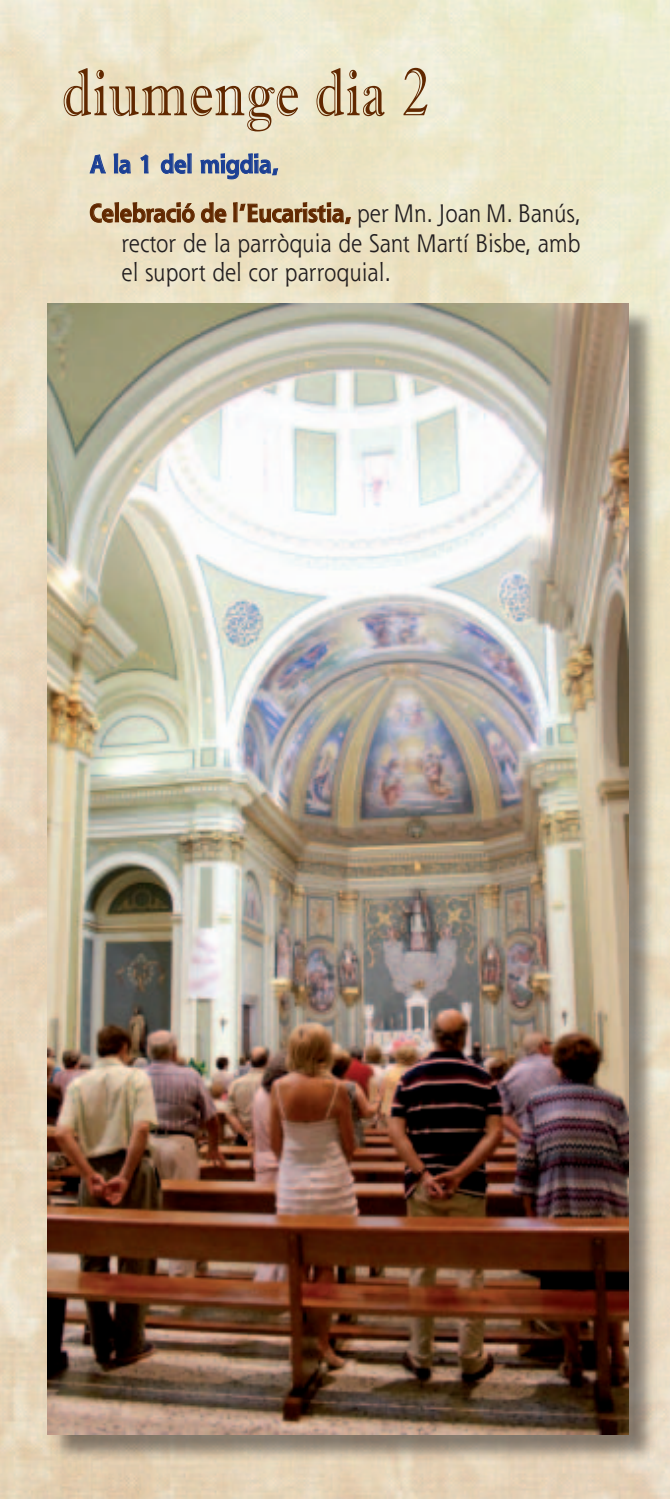
<style>
.page{position:relative;width:670px;height:1499px;background:#fff}
.page>*{position:absolute;margin:0;border:0;box-sizing:border-box;transform-origin:0 0}
.t1{font:67.5px "Imprint MT Shadow";letter-spacing:.02em;color:#612800;scale:.8 1}
.t2{font:24.75px/29.7px "Shannon";color:#231f20;scale:.9 1}
.t3{font:700 24.75px/48.8px "Shannon";color:#612800;scale:.9 1}
.s1{color:#1b3f94}
.s2{font-weight:400;color:#231f20}
</style>
<div class="page">
<img style="left:0;top:0;width:670px;height:1499px">
<div style="left:51px;top:307px;width:605px;height:1155px;background:#231f20;opacity:.5"></div>
<img style="left:47px;top:303px;width:581px;height:1131px">
<svg style="left:90px;top:153px;width:16px;height:20px"></svg>
<svg style="left:114px;top:153px;width:17px;height:21px"></svg>
<svg style="left:140px;top:154px;width:8px;height:19px"></svg>
<svg style="left:161px;top:153px;width:31px;height:21px"></svg>
<svg style="left:200px;top:153px;width:78px;height:26px;background:#bbbcb8"></svg>
<svg style="left:90px;top:202px;width:105px;height:21px;background:#c4ac8b"></svg>
<svg style="left:201px;top:202px;width:25px;height:21px"></svg>
<svg style="left:233px;top:202px;width:118px;height:22px;background:#c8b290"></svg>
<h1 class="t1" style="left:62px;top:53px;width:460px">diumenge dia 2</h1>
<p class="t3" style="left:90px;top:139px;width:547px"><span class="s1">A la 1 del migdia,<br></span>Celebració de l’Eucaristia, <span class="s2">per Mn. Joan M. Banús,</span></p>
<p class="t2" style="left:122px;top:227px;width:511px">rector de la parròquia de Sant Martí Bisbe, amb el suport del cor parroquial.</p>
</div>
